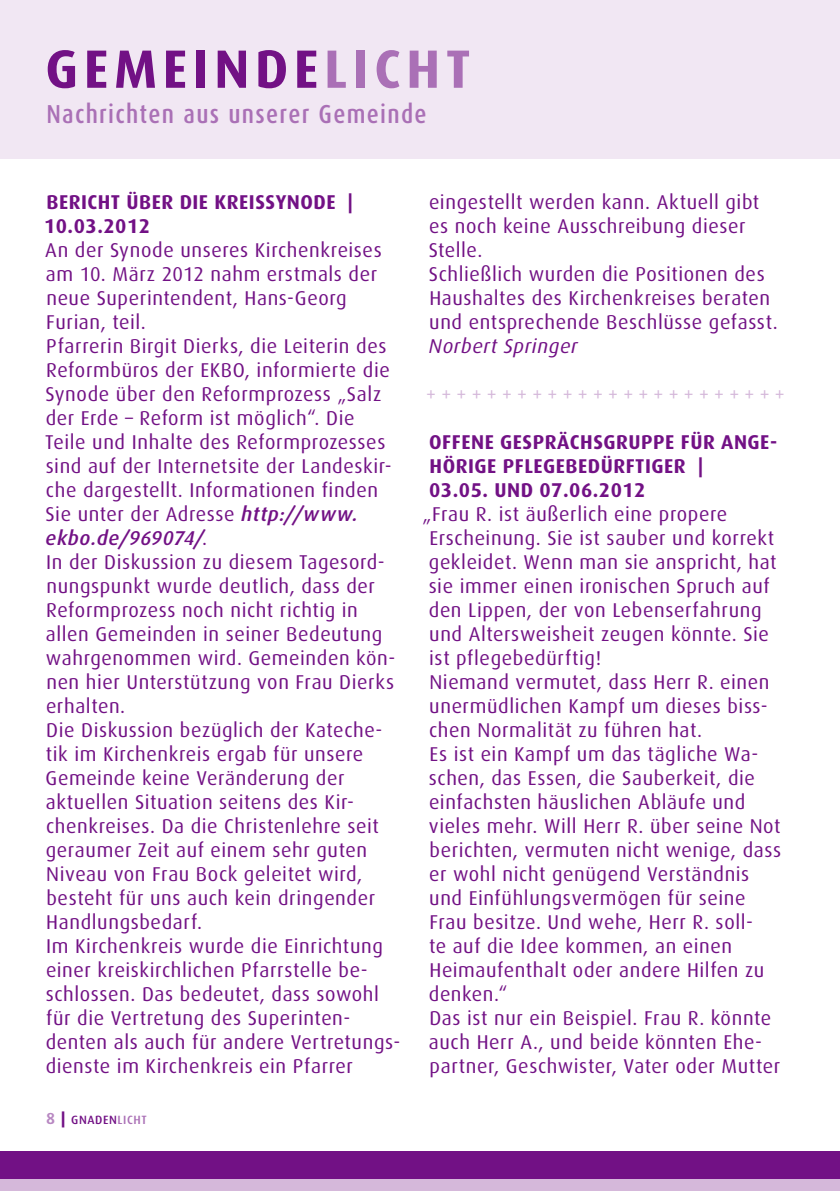
<style>
.page{position:relative;width:840px;height:1191px;background:#fff}
.page>*{position:absolute;margin:0;border:0;box-sizing:border-box;transform-origin:0 0}
.t1{font:700 54px "Dax";letter-spacing:.1em;color:#721185}
.t2{font:500 26px "Dax Condensed";letter-spacing:.05em;color:#aa70b6}
.t3{font:20px/24px "Dax";letter-spacing:.025em;color:#721185}
.t4{font:700 20px/24px "Dax";letter-spacing:.025em;color:#721185}
.t5{font:20px "Dax";color:#d5b8da}
.t6{font:italic 20px "Dax";letter-spacing:.035em;color:#721185}
.t7{font:500 12px "Dax";letter-spacing:.05em;color:#721185}
.s1{color:#aa70b6}
.s2{font-weight:500;font-style:italic}
.s3{font-weight:800;font-size:16px}
</style>
<div class="page">
<div style="left:0;top:1151px;width:839px;height:40px;background:#721185"></div>
<div style="left:0;top:1179px;width:839px;height:12px;background:#d5b8da"></div>
<div style="left:0;top:0;width:839px;height:159px;background:#f1e7f3"></div>
<hr style="left:839px;top:0;width:1px;height:159px;background:#f1e7f3">
<hr style="left:839px;top:1151px;width:1px;height:40px;background:#721185">
<svg style="left:839px;top:1179px;width:1px;height:12px"></svg>
<h1 class="t1" style="left:45px;top:39px;width:426px">GEMEINDE<span class="s1">LICHT</span></h1>
<h2 class="t2" style="left:46px;top:99px;width:381px">Nachrichten aus unserer Gemeinde</h2>
<p class="t4" style="left:46px;top:190px;width:12px">BERICHT</p>
<p class="t4" style="left:126px;top:190px;width:13px">ÜBER</p>
<p class="t4" style="left:179px;top:190px;width:10px">DIE</p>
<p class="t4" style="left:214px;top:190px;width:11px">KREI</p>
<p class="t4" style="left:255px;top:190px;width:45px">SSYNODE</p>
<p class="t4" style="left:347px;top:190px;width:6px">|</p>
<p class="t4" style="left:44px;top:214px;width:107px">10.03.2012</p>
<p class="t3" style="left:45px;top:238px;width:356px">An der Synode unseres Kirchenkreises am 10. März 2012 nahm erstmals der neue Superintendent, Hans-Georg Furian, teil.<br>Pfarrerin Birgit Dierks, die Leiterin des Reformbüros der EKBO, informierte die Synode über den Reformprozess „Salz der Erde – Reform ist möglich“. Die<br>Teile und I nhalte des Reformprozesses sind auf der I nternetsite der Landeskir&shy;che dargestellt. I nformationen finden Sie unter der Adresse <span class="s2">http://www. ekbo.de/969074/</span>.<br>I n der Diskussion zu diesem Tagesord&shy;nungspunkt wurde deutlich, dass der Reformprozess noch nicht richtig in allen Gemeinden in seiner Bedeutung wahrgenommen wird. Gemeinden kön&shy;nen hier U nterstützung von Frau Dierks erhalten.<br>Die Diskussion bezüglich der Kateche&shy;tik im Kirchenkreis ergab für unsere Gemeinde keine Veränderung der aktuellen Situation seitens des Kir&shy;chenkreises. Da die Christenlehre seit geraumer Zeit auf einem sehr guten<br>N iveau von Frau Bock geleitet wird, besteht für uns auch kein dringender Handlungsbedarf.<br>I m Kirchenkreis wurde die Einrichtung einer kreiskirchlichen Pfarrstelle be&shy;schlossen. Das bedeutet, dass sowohl für die Vertretung des Superinten&shy;denten als auch für andere Vertretungs&shy;dienste im Kirchenkreis ein Pfarrer</p>
<p class="t7" style="left:61px;top:1113px;width:87px"><span class="s3">|</span> GNADEN<span class="s1">LICHT</span></p>
<p class="t3" style="left:428px;top:190px;width:350px">eingestellt werden kann. Aktuell gibt es noch keine Ausschreibung dieser Stelle.<br>Schließlich wurden die Positionen des Haushaltes des Kirchenkreises beraten und entsprechende Beschlüsse gefasst.</p>
<p class="t6" style="left:429px;top:334px;width:150px">Norbert Springer</p>
<p class="t5" style="left:425px;top:382px;width:360px">++++++++++++++++++++++++</p>
<p class="t4" style="left:429px;top:430px;width:349px">OFFENE GESPRÄCHSGRUPPE FÜR ANGE-<br>HÖRIGE PFLEGEBEDÜRFTIGER |<br>03.05. UND 07.06.2012</p>
<p class="t3" style="left:428px;top:502px;width:353px;text-indent:-6px">„Frau R. ist äußerlich eine propere Erscheinung. Sie ist sauber und korrekt gekleidet. Wenn man sie anspricht, hat sie immer einen ironischen Spruch auf den Lippen, der von Lebenserfahrung und Altersweisheit zeugen könnte. Sie ist pflegebedürftig!<br>N iemand vermutet, dass Herr R. einen unermüdlichen Kampf um dieses biss&shy;chen Normalität zu führen hat.<br>Es ist ein Kampf um das tägliche Wa&shy;schen, das Essen, die Sauberkeit, die einfachsten häuslichen Abläufe und vieles mehr. Will Herr R. über seine Not berichten, vermuten nicht wenige, dass er wohl nicht genügend Verständnis und Einfühlungsvermögen für seine Frau besitze. U nd wehe, Herr R. soll-<br>te auf die Idee kommen, an einen Heimaufenthalt oder andere H ilfen zu denken.“<br>Das ist nur ein Beispiel. Frau R. könnte auch Herr A., und beide könnten Ehe&shy;partner, Geschwister, Vater oder Mutter</p>
</div>
